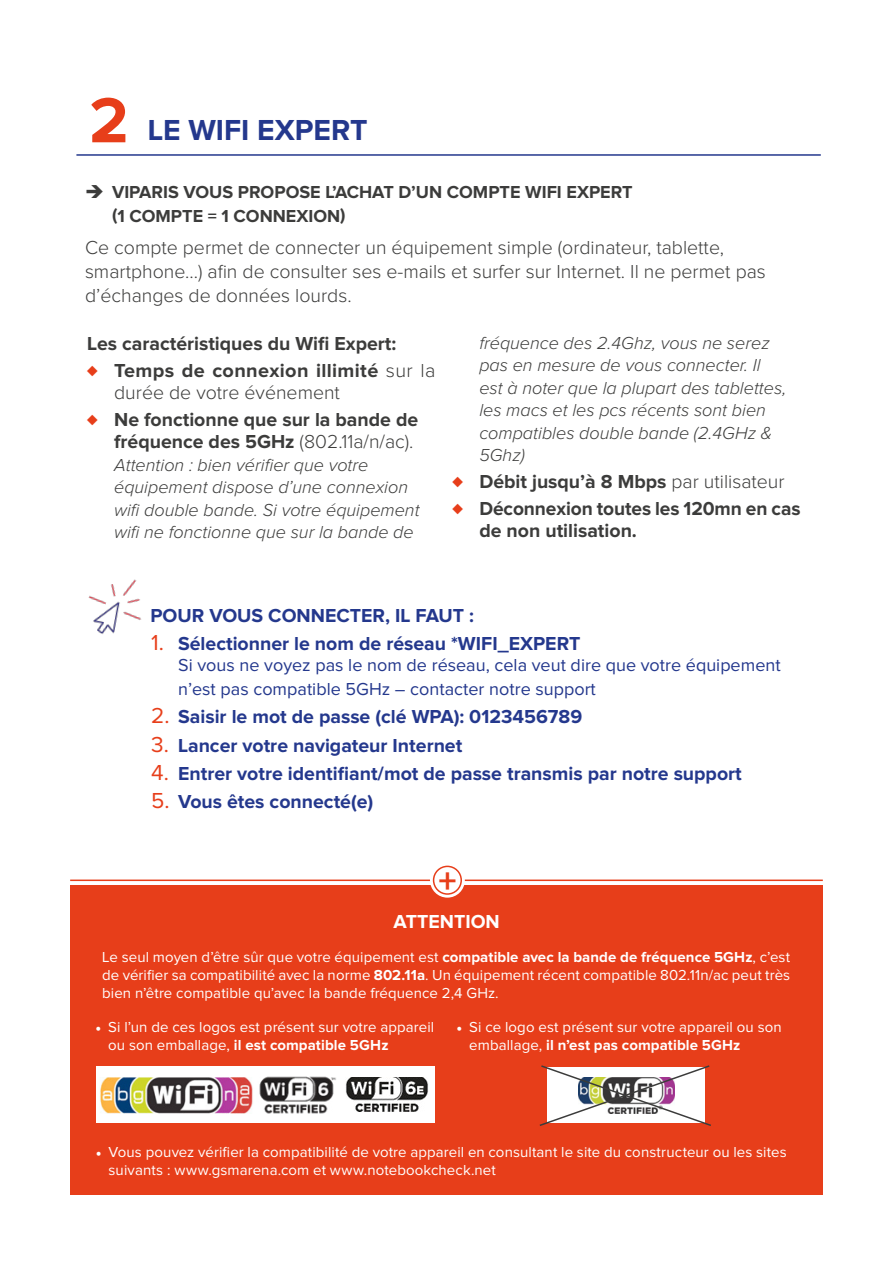
<style>
.page{position:relative;width:893px;height:1263px;background:#fff}
.page>*{position:absolute;margin:0;border:0;box-sizing:border-box;transform-origin:0 0}
.t1{font:700 36px "Proxima Nova";color:#e73e1a}
.t2{font:700 30px "Proxima Nova";color:#24388d}
.t3{font:700 19.5px/26.7px "Proxima Nova";color:#3c3c3b}
.t4{font:700 19.5px "Proxima Nova";color:#24388d}
.t5{font:300 19.5px/24px "Proxima Nova";color:#3c3c3b}
.t6{font:700 19.5px "Proxima Nova";color:#fff}
.t7{font:italic 300 18px/22.5px "Proxima Nova";color:#3c3c3b}
.t8{font:18px/24px "Proxima Nova";color:#24388d}
.t9{font:700 18px/24px "Proxima Nova";color:#3c3c3b}
.t10{font:15px/18px "Proxima Nova";letter-spacing:.005em;color:#fff}
.s1{font-size:66px;color:#e73e1a}
.s2{font-size:21px;color:#e73e1a}
.s3{font-weight:300}
.s4{font-weight:400;font-size:22.5px;color:#e73e1a}
.s5{font-weight:700}
.s6{font-family:"Minion Pro"}
</style>
<div class="page">
<hr style="left:76px;top:154px;width:745px;height:2px;background:#24388d">
<div style="left:70px;top:885px;width:753px;height:310px;background:#e73e1a"></div>
<hr style="left:70px;top:879px;width:753px;height:2px;background:#e73e1a">
<img style="left:88px;top:579px;width:54px;height:55px">
<div style="left:96px;top:1066px;width:338px;height:57px;background:#fff"></div>
<img style="left:100px;top:1077px;width:153px;height:36px">
<img style="left:259px;top:1076px;width:77px;height:38px">
<img style="left:346px;top:1077px;width:82px;height:35px">
<svg style="left:430px;top:863px;width:35px;height:35px"></svg>
<div style="left:434px;top:866px;width:27px;height:28px;background:#fff;border-radius:50%"></div>
<div style="left:433px;top:866px;width:29px;height:29px;border:2px solid #e73e1a;border-radius:50%"></div>
<svg style="left:539px;top:1065px;width:172px;height:61px"></svg>
<h2 class="t2" style="left:89px;top:113px;width:280px"><span class="s1">2</span> LE WIFI EXPERT</h2>
<p class="t9" style="left:112px;top:180px;width:522px">VIPARIS VOUS PROPOSE L’ACHAT D’UN COMPTE WIFI EXPERT (1 COMPTE = 1 CONNEXION)</p>
<h3 class="t5" style="left:85px;top:236px;width:682px">Ce compte permet de connecter un équipement simple (ordinateur, tablette, smartphone...) afin de consulter ses e-mails et surfer sur Internet. Il ne permet pas d’échanges de données lourds.</h3>
<h3 class="t3" style="left:87px;top:331px;width:350px">Les caractéristiques du Wifi Expert:<br><span class="s2">♦</span> Temps de connexion illimité <span class="s3">sur la</span></h3>
<h3 class="t3" style="left:87px;top:380px;width:333px;text-indent:27px"><span class="s3">durée de votre événement<br></span><span class="s2">♦</span> Ne fonctionne que sur la bande de</h3>
<h3 class="t3" style="left:114px;top:429px;width:301px">fréquence des 5GHz <span class="s3">(802.11a/n/ac).</span></h3>
<p class="t7" style="left:114px;top:454px;width:307px">Attention : bien vérifier que votre équipement dispose d’une connexion wifi double bande. Si votre équipement wifi ne fonctionne que sur la bande de</p>
<p class="t7" style="left:479px;top:332px;width:308px">fréquence des 2.4Ghz, vous ne serez pas en mesure de vous connecter. Il est à noter que la plupart des tablettes, les macs et les pcs récents sont bien compatibles double bande (2.4GHz &amp;<br>5Ghz)</p>
<h3 class="t3" style="left:452px;top:469px;width:350px"><span class="s2">♦</span> Débit jusqu’à 8 Mbps <span class="s3">par utilisateur<br></span><span class="s2">♦</span> Déconnexion toutes les 120mn en cas</h3>
<h3 class="t3" style="left:479px;top:518px;width:159px">de non utilisation.</h3>
<h3 class="t4" style="left:150px;top:604px;width:325px">POUR VOUS CONNECTER, IL FAUT :</h3>
<h3 class="t4" style="left:151px;top:632px;width:431px"><span class="s4">1.</span> Sélectionner le nom de réseau *WIFI_EXPERT</h3>
<p class="t8" style="left:178px;top:653px;width:604px">Si vous ne voyez pas le nom de réseau, cela veut dire que votre équipement n’est pas compatible 5GHz – contacter notre support</p>
<h3 class="t4" style="left:151px;top:706px;width:432px"><span class="s4">2.</span> Saisir le mot de passe (clé WPA): 0123456789</h3>
<h3 class="t4" style="left:151px;top:734px;width:313px"><span class="s4">3.</span> Lancer votre navigateur Internet</h3>
<h3 class="t4" style="left:151px;top:762px;width:592px"><span class="s4">4.</span> Entrer votre identifiant/mot de passe transmis par notre support</h3>
<h3 class="t4" style="left:151px;top:790px;width:224px"><span class="s4">5.</span> Vous êtes connecté(e)</h3>
<h1 class="t1" style="left:438px;top:860px;width:20px">+</h1>
<h3 class="t6" style="left:394px;top:910px;width:108px">ATTENTION</h3>
<p class="t10" style="left:102px;top:948px;width:690px;text-align:justify">Le seul moyen d’être sûr que votre équipement est <span class="s5">compatible avec la bande de fréquence 5GHz</span>, c’est de vérifier sa compatibilité avec la norme <span class="s5">802.11a</span>. Un équipement récent compatible 802.11n/ac peut très bien n’être compatible qu’avec la bande fréquence 2,4 GHz.</p>
<p class="t10" style="left:469px;top:1018px;width:314px;text-indent:-13px"><span class="s6">•</span> Si ce logo est présent sur votre appareil ou son emballage, <span class="s5">il n’est pas compatible 5GHz</span></p>
<p class="t10" style="left:108px;top:1018px;width:328px;text-indent:-13px"><span class="s6">•</span> Si l’un de ces logos est présent sur votre appareil ou son emballage, <span class="s5">il est compatible 5GHz</span></p>
<p class="t10" style="left:109px;top:1143px;width:679px;text-indent:-13px"><span class="s6">•</span> Vous pouvez vérifier la compatibilité de votre appareil en consultant le site du constructeur ou les sites suivants : www.gsmarena.com et www.notebookcheck.net</p>
</div>
